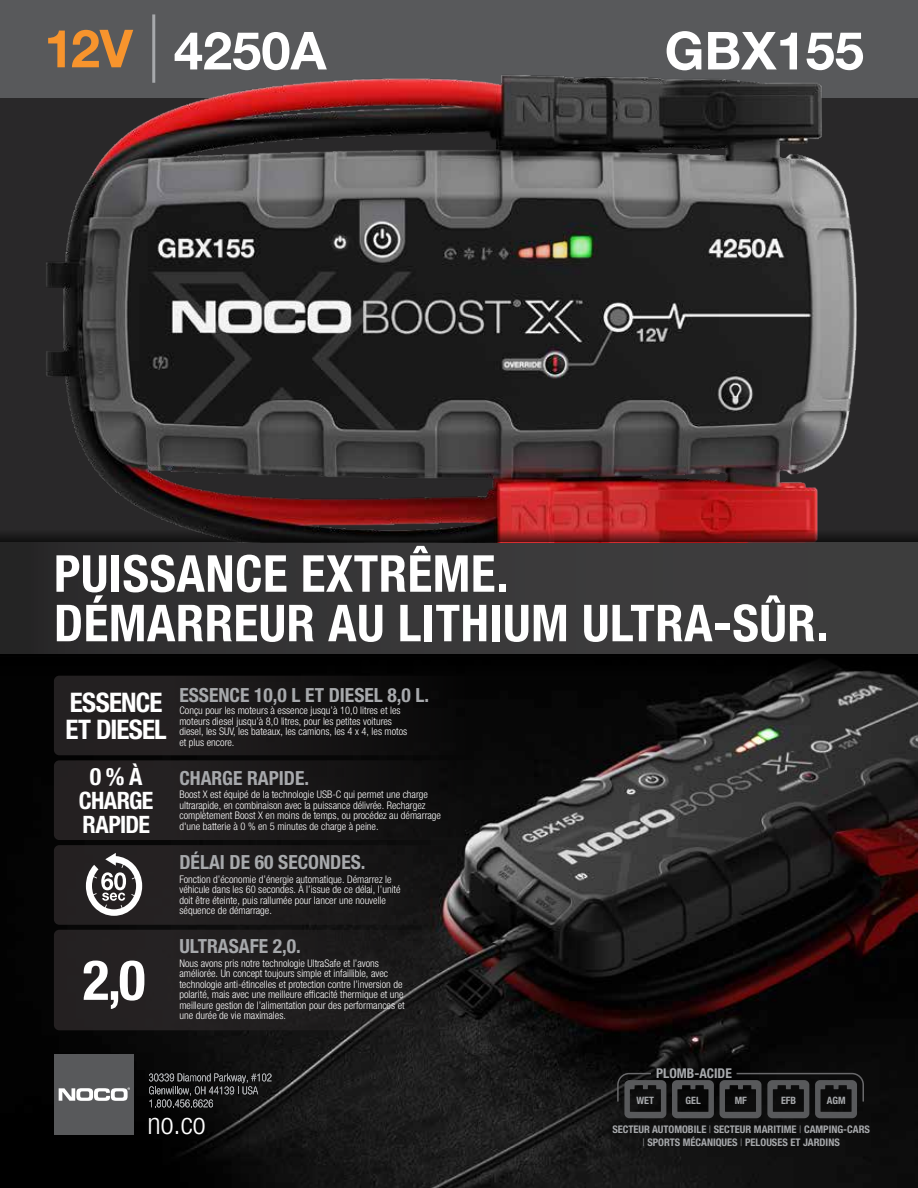
<style>
.page{position:relative;width:918px;height:1188px;background:#292829}
.page>*{position:absolute;margin:0;border:0;box-sizing:border-box;transform-origin:0 0}
.t1{font:700 condensed 55.5px "Helvetica Neue LTW1 G";color:#fff}
.t2{font:700 52.5px "Helvetica Neue LT Std";color:#fff}
.t3{font:700 52.5px "Helvetica Neue LT Std";color:#f7942d}
.t4{font:700 condensed 51px/49.5px "Helvetica Neue LT Std";letter-spacing:.01em;color:#fff}
.t5{font:300 condensed 30px "Helvetica Neue LT Std";color:#fff}
.t6{font:700 condensed 27px/27px "Helvetica Neue LTW1 G";letter-spacing:-.03em;color:#fff}
.t7{font:700 condensed 24px/24px "Helvetica Neue LTW1 G";letter-spacing:-.03em;color:#fff;text-align:center}
.t8{font:700 condensed 19.5px "Helvetica Neue LTW1 G";color:#a7a9ac}
.t9{font:700 condensed 13.5px "Helvetica Neue LTW1 G";color:#a7a9ac}
.t10{font:300 condensed 10.5px/10.5px "Helvetica Neue LTW1 G";color:#fff}
.t11{font:700 condensed 10.5px/12.6px "Helvetica Neue LTW1 G";color:#a7a9ac;text-align:center}
.t12{font:700 condensed 10.2px "Helvetica Neue LT Std";color:#a7a9ac}
.s1{font-weight:300}
</style>
<div class="page">
<img style="left:0;top:676px;width:918px;height:512px">
<div style="left:0;top:0;width:918px;height:97px;background:#58595b"></div>
<svg style="left:149px;top:1074px;width:122px;height:33px;background:#313232"></svg>
<div style="left:54px;top:1054px;width:79px;height:80px;background:#58595b"></div>
<svg style="left:59px;top:1087px;width:71px;height:14px"></svg>
<svg style="left:616px;top:1072px;width:249px;height:46px;background:#282829"></svg>
<div style="left:0;top:542px;width:918px;height:112px;background:linear-gradient(to right,#2c2b2c,#424142)"></div>
<hr style="left:152px;top:14px;width:3px;height:69px;background:#a7a9ac">
<img style="left:28px;top:69px;width:857px;height:460px">
<svg style="left:0;top:529px;width:918px;height:13px"></svg>
<svg style="left:54px;top:676px;width:433px;height:354px"></svg>
<div style="left:0;top:654px;width:918px;height:22px;background:#000"></div>
<h2 class="t3" style="left:44px;top:16px;width:90px">12V</h2>
<h2 class="t2" style="left:665px;top:18px;width:201px">GBX155</h2>
<h2 class="t2" style="left:174px;top:18px;width:154px">4250A</h2>
<h3 class="t4" style="left:54px;top:548px;width:776px">PUISSANCE EXTRÊME.<br>DÉMARREUR AU LITHIUM ULTRA-SÛR.</h3>
<h3 class="t6" style="left:66px;top:689px;width:103px">ESSENCE<br>ET DIESEL</h3>
<h3 class="t7" style="left:79px;top:764px;width:76px">0 % À<br>CHARGE<br>RAPIDE</h3>
<h1 class="t1" style="left:83px;top:947px;width:64px">2,0</h1>
<h3 class="t8" style="left:179px;top:683px;width:251px">ESSENCE 10,0 L ET DIESEL 8,0 L.</h3>
<p class="t10" style="left:179px;top:705px;width:229px">Conçu pour les moteurs à essence jusqu’à 10,0 litres et les moteurs diesel jusqu’à 8,0 litres, pour les petites voitures diesel, les SUV, les bateaux, les camions, les 4 x 4, les motos et plus encore.</p>
<h3 class="t8" style="left:179px;top:766px;width:131px">CHARGE RAPIDE.</h3>
<p class="t10" style="left:179px;top:789px;width:263px">Boost X est équipé de la technologie USB-C qui permet une charge ultrarapide, en combinaison avec la puissance délivrée. Rechargez complètement Boost X en moins de temps, ou procédez au démarrage d'une batterie à 0 % en 5 minutes de charge à peine.</p>
<h3 class="t8" style="left:179px;top:851px;width:188px">DÉLAI DE 60 SECONDES.</h3>
<p class="t10" style="left:179px;top:874px;width:223px">Fonction d’économie d’énergie automatique. Démarrez le véhicule dans les 60 secondes. À l’issue de ce délai, l’unité doit être éteinte, puis rallumée pour lancer une nouvelle séquence de démarrage.</p>
<h3 class="t8" style="left:179px;top:934px;width:123px">ULTRASAFE 2,0.</h3>
<p class="t10" style="left:179px;top:958px;width:227px">Nous avons pris notre technologie UltraSafe et l’avons améliorée. Un concept toujours simple et infaillible, avec technologie anti-étincelles et protection contre l’inversion de polarité, mais avec une meilleure efficacité thermique et une meilleure gestion de l’alimentation pour des performances et une durée de vie maximales.</p>
<h3 class="t5" style="left:147px;top:1107px;width:60px">no.co</h3>
<p class="t9" style="left:656px;top:1065px;width:77px">PLOMB-ACIDE</p>
<p class="t12" style="left:636px;top:1095px;width:19px">WET</p>
<p class="t12" style="left:686px;top:1095px;width:17px">GEL</p>
<p class="t12" style="left:735px;top:1095px;width:14px">MF</p>
<p class="t12" style="left:781px;top:1095px;width:17px">EFB</p>
<p class="t12" style="left:827px;top:1095px;width:20px">AGM</p>
<p class="t11" style="left:612px;top:1123px;width:259px">SECTEUR AUTOMOBILE <span class="s1">|</span> SECTEUR MARITIME <span class="s1">|</span> CAMPING-CARS <span class="s1">|</span> SPORTS MÉCANIQUES <span class="s1">|</span> PELOUSES ET JARDINS</p>
</div>
